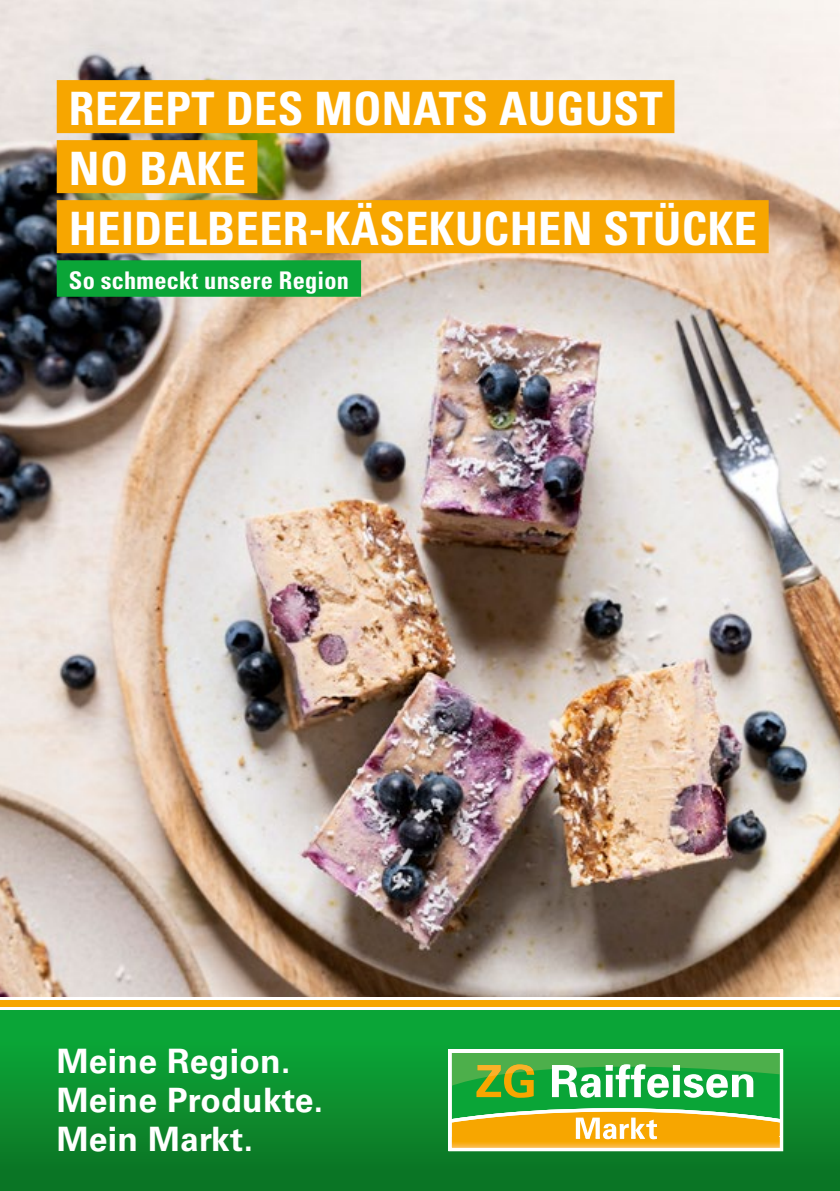
<style>
.page{position:relative;width:840px;height:1191px;background:#fff}
.page>*{position:absolute;margin:0;border:0;box-sizing:border-box;transform-origin:0 0}
.t1{font:700 condensed 46px/60px "Univers LT Pro";letter-spacing:.01em;color:#fff}
.t2{font:700 33.6px/38.8px "Univers LT Pro 65";letter-spacing:.01em;color:#fff}
.t3{font:700 condensed 24.2px "Univers LT Pro";letter-spacing:.01em;color:#fff}
</style>
<div class="page">
<img style="left:0;top:0;width:839px;height:997px">
<div style="left:0;top:1003px;width:839px;height:188px;background:linear-gradient(to bottom,#0baf3b,#0d7225)"></div>
<div style="left:0;top:997px;width:839px;height:13px;background:#fff"></div>
<div style="left:0;top:1000px;width:839px;height:7px;background:#f7a600"></div>
<svg style="left:448px;top:1049px;width:334px;height:102px"></svg>
<div style="left:57px;top:80px;width:617px;height:53px;background:#f7a600"></div>
<div style="left:57px;top:140px;width:200px;height:53px;background:#f7a600"></div>
<div style="left:57px;top:200px;width:711px;height:53px;background:#f7a600"></div>
<div style="left:57px;top:260px;width:304px;height:37px;background:#0aa537"></div>
<p class="t1" style="left:69px;top:79px;width:689px">REZEPT DES MONATS AUGUST<br>NO BAKE<br>HEIDELBEER-KÄSEKUCHEN STÜCKE</p>
<p class="t3" style="left:69px;top:265px;width:281px">So schmeckt unsere Region</p>
<p class="t2" style="left:57px;top:1042px;width:268px">Meine Region.<br>Meine Produkte.<br>Mein Markt.</p>
</div>
